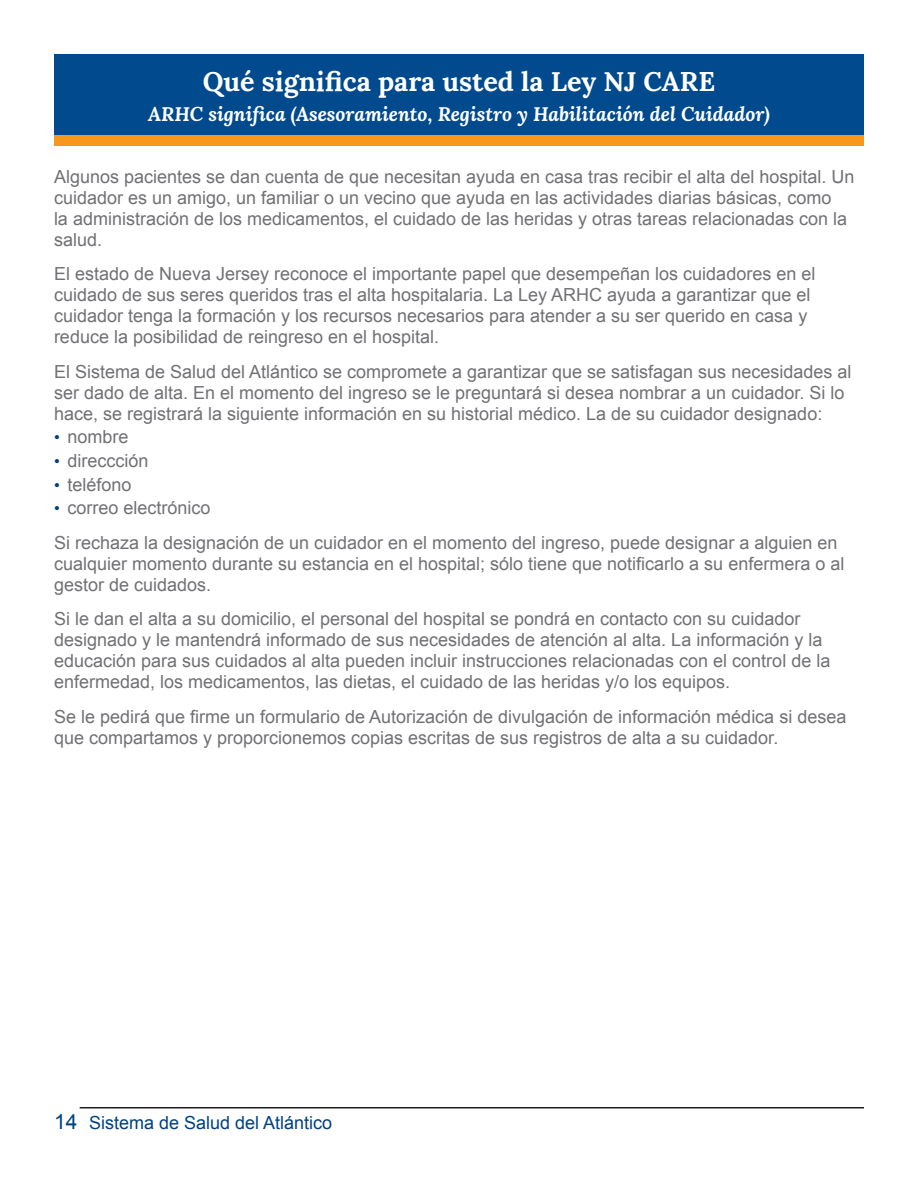
<style>
.page{position:relative;width:918px;height:1188px;background:#fff}
.page>*{position:absolute;margin:0;border:0;box-sizing:border-box;transform-origin:0 0}
.Head-cover{font:700 27px "Lora";color:#fff}
.Subhead-cover{font:italic 700 19.5px "Lora";color:#fff}
.Body_Copy{font:18px/21px "Arial";color:#717074}
.Body_Copy_-_before_b{font:18px/21px "Arial";color:#717074}
.t1{font:18px "Arial";color:#014181}
.s1{font-size:16.5px;color:#014181}
.s2{font-size:21px}
</style>
<div class="page">
<hr style="left:80px;top:1107px;width:784px;height:1px;background:#231f20">
<div style="left:54px;top:54px;width:810px;height:81px;background:#004a8d"></div>
<div style="left:54px;top:135px;width:810px;height:11px;background:#f7971d"></div>
<p class="Head-cover" style="left:203px;top:58px;width:514px">Qué significa para usted la Ley NJ CARE</p>
<p class="Subhead-cover" style="left:148px;top:100px;width:623px">ARHC significa (Asesoramiento, Registro y Habilitación del Cuidador)</p>
<p class="Body_Copy" style="left:54px;top:166px;width:802px">Algunos pacientes se dan cuenta de que necesitan ayuda en casa tras recibir el alta del hospital. Un cuidador es un amigo, un familiar o un vecino que ayuda en las actividades diarias básicas, como<br>la administración de los medicamentos, el cuidado de las heridas y otras tareas relacionadas con la salud.</p>
<p class="Body_Copy" style="left:54px;top:263px;width:763px">El estado de Nueva Jersey reconoce el importante papel que desempeñan los cuidadores en el cuidado de sus seres queridos tras el alta hospitalaria. La Ley ARHC ayuda a garantizar que el cuidador tenga la formación y los recursos necesarios para atender a su ser querido en casa y reduce la posibilidad de reingreso en el hospital.</p>
<p class="Body_Copy_-_before_b" style="left:54px;top:361px;width:799px">El Sistema de Salud del Atlántico se compromete a garantizar que se satisfagan sus necesidades al ser dado de alta. En el momento del ingreso se le preguntará si desea nombrar a un cuidador. Si lo hace, se registrará la siguiente información en su historial médico. La de su cuidador designado:</p>
<p class="Body_Copy" style="left:54px;top:427px;width:76px"><span class="s1">•</span> nombre</p>
<p class="Body_Copy" style="left:54px;top:450px;width:96px"><span class="s1">•</span> direccción</p>
<p class="Body_Copy" style="left:54px;top:474px;width:79px"><span class="s1">•</span> teléfono</p>
<p class="Body_Copy" style="left:54px;top:498px;width:158px"><span class="s1">•</span> correo electrónico</p>
<p class="Body_Copy" style="left:54px;top:532px;width:792px">Si rechaza la designación de un cuidador en el momento del ingreso, puede designar a alguien en cualquier momento durante su estancia en el hospital; sólo tiene que notificarlo a su enfermera o al gestor de cuidados.</p>
<p class="Body_Copy" style="left:54px;top:609px;width:778px">Si le dan el alta a su domicilio, el personal del hospital se pondrá en contacto con su cuidador designado y le mantendrá informado de sus necesidades de atención al alta. La información y la educación para sus cuidados al alta pueden incluir instrucciones relacionadas con el control de la enfermedad, los medicamentos, las dietas, el cuidado de las heridas y/o los equipos.</p>
<p class="Body_Copy" style="left:54px;top:706px;width:794px">Se le pedirá que firme un formulario de Autorización de divulgación de información médica si desea que compartamos y proporcionemos copias escritas de sus registros de alta a su cuidador.</p>
<p class="t1" style="left:54px;top:1111px;width:280px"><span class="s2">14</span> Sistema de Salud del Atlántico</p>
</div>
